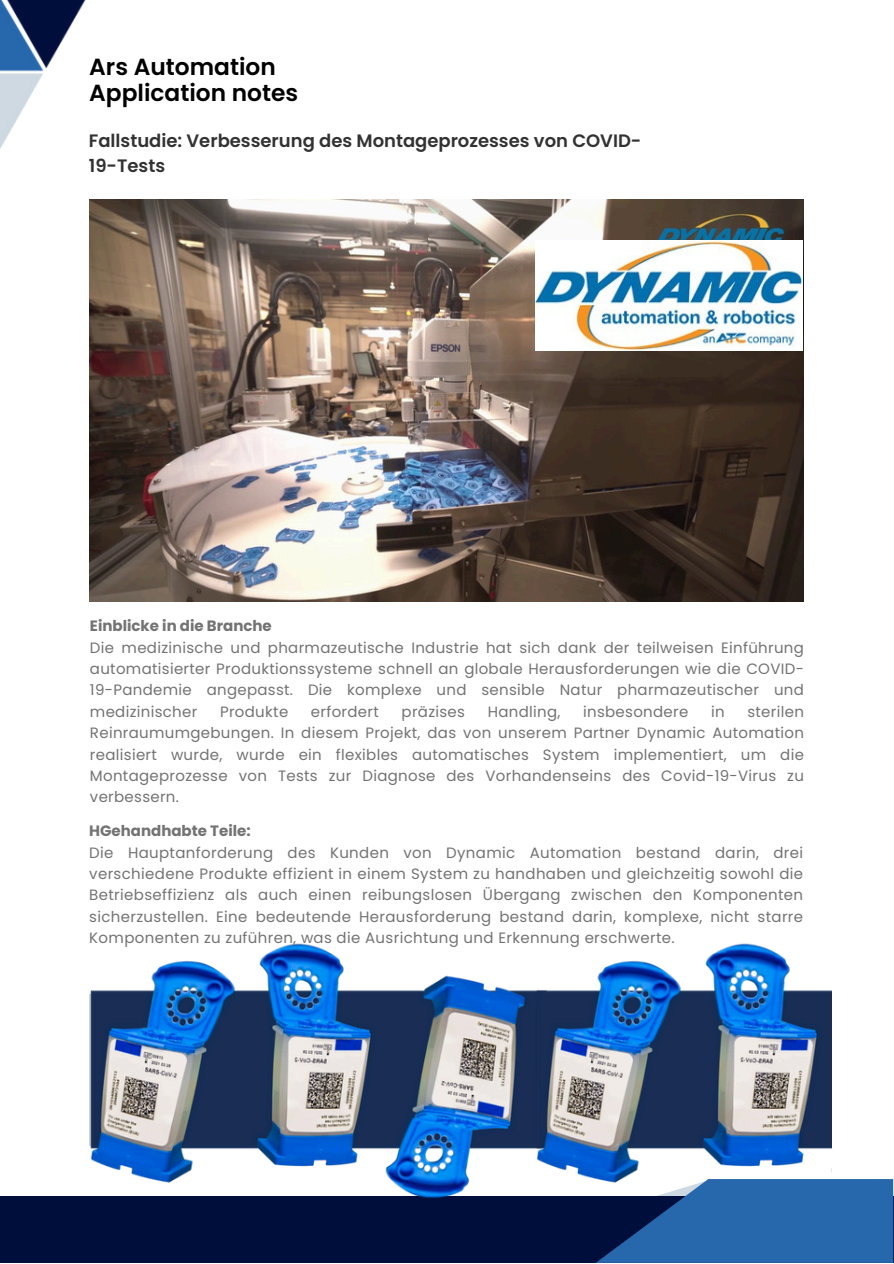
<style>
.page{position:relative;width:894px;height:1264px;background:#fff}
.page>*{position:absolute;margin:0;border:0;box-sizing:border-box;transform-origin:0 0}
.t1{font:600 23.25px/25.8px "Poppins";color:#000}
.t2{font:600 18px/24.8px "Poppins";color:#323232}
.t3{font:15px/21.3px "Poppins";letter-spacing:.02em;color:#737373;text-align:justify}
.t4{font:700 15px "Poppins";color:#737373}
</style>
<div class="page">
<div style="left:0;top:1196px;width:892px;height:66px;background:#000e3c"></div>
<svg style="left:597px;top:1179px;width:295px;height:83px;background:#2461a4"></svg>
<img style="left:0;top:0;width:86px;height:149px">
<img style="left:90px;top:199px;width:713px;height:402px">
<img style="left:89px;top:943px;width:446px;height:255px">
<img style="left:535px;top:943px;width:296px;height:279px">
<img style="left:535px;top:240px;width:267px;height:110px">
<div style="left:70px;top:41px;width:65px;height:101px;background:#fff"></div>
<p class="t1" style="left:89px;top:54px;width:210px">Ars Automation<br>Application notes</p>
<p class="t2" style="left:89px;top:128px;width:554px">Fallstudie: Verbesserung des Montageprozesses von COVID-<br>19-Tests</p>
<p class="t4" style="left:90px;top:615px;width:183px">Einblicke in die Branche</p>
<p class="t3" style="left:90px;top:636px;width:715px">Die medizinische und pharmazeutische Industrie hat sich dank der teilweisen Einführung automatisierter Produktionssysteme schnell an globale Herausforderungen wie die COVID-19-Pandemie angepasst. Die komplexe und sensible Natur pharmazeutischer und medizinischer</p>
<p class="t3" style="left:220px;top:701px;width:70px">Produkte</p>
<p class="t3" style="left:311px;top:701px;width:69px">erfordert</p>
<p class="t3" style="left:401px;top:701px;width:65px">präzises</p>
<p class="t3" style="left:487px;top:701px;width:74px">Handling,</p>
<p class="t3" style="left:583px;top:701px;width:107px">insbesondere</p>
<p class="t3" style="left:711px;top:701px;width:15px">in</p>
<p class="t3" style="left:90px;top:701px;width:715px;text-indent:657px">sterilen Reinraumumgebungen. In diesem Projekt, das von unserem Partner Dynamic Automation realisiert wurde, wurde ein flexibles automatisches System implementiert, um die Montageprozesse von Tests zur Diagnose des Vorhandenseins des Covid-19-Virus zu verbessern.</p>
<p class="t4" style="left:89px;top:820px;width:163px">HGehandhabte Teile:</p>
<p class="t3" style="left:89px;top:841px;width:715px">Die Hauptanforderung des Kunden von Dynamic Automation bestand darin, drei verschiedene Produkte effizient in einem System zu handhaben und gleichzeitig sowohl die Betriebseffizienz als auch einen reibungslosen Übergang zwischen den Komponenten sicherzustellen. Eine bedeutende Herausforderung bestand darin, komplexe, nicht starre Komponenten zu zuführen, was die Ausrichtung und Erkennung erschwerte.</p>
</div>
